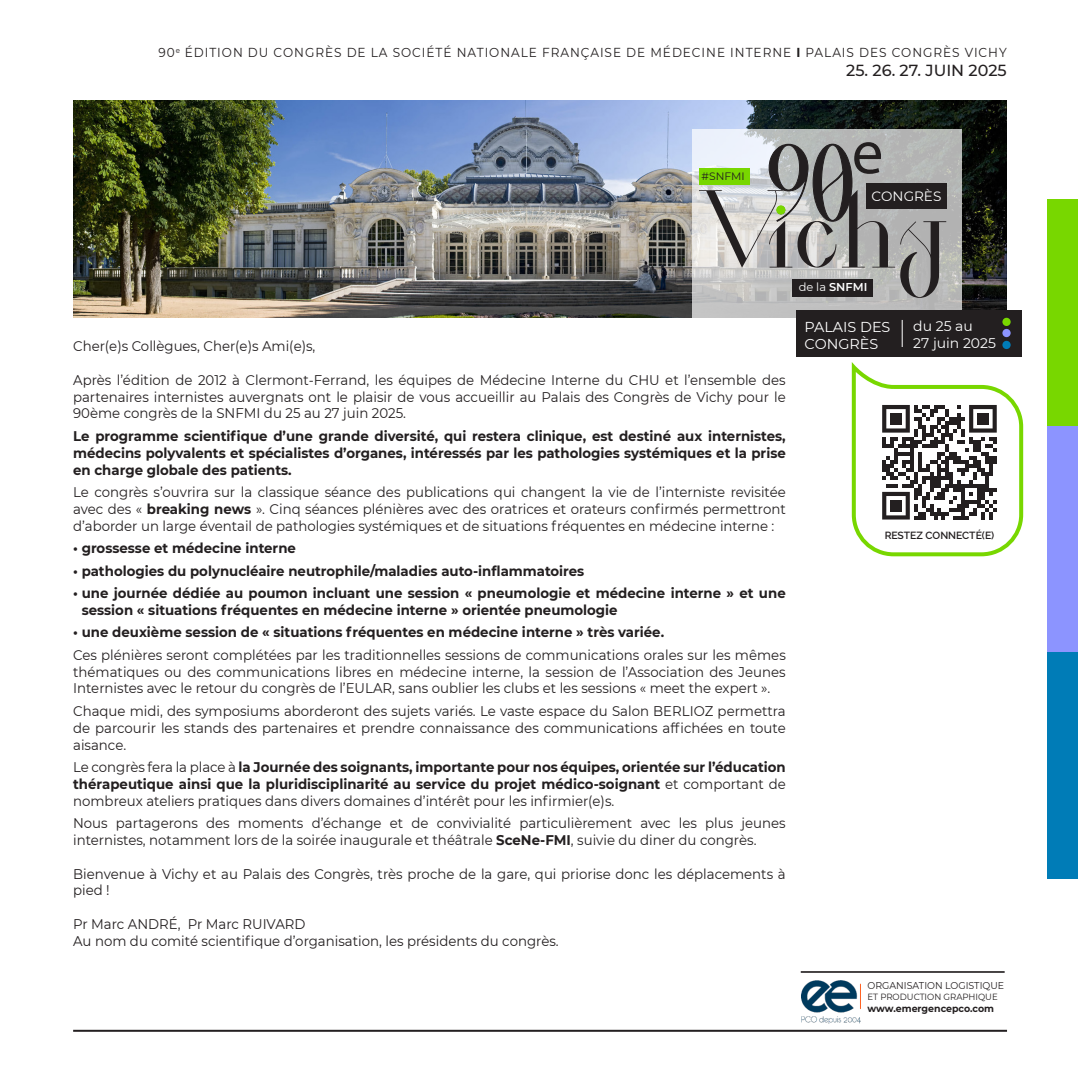
<style>
.page{position:relative;width:1078px;height:1078px;background:#fff}
.page>*{position:absolute;margin:0;border:0;box-sizing:border-box;transform-origin:0 0}
.t1{font:62.8px "Myriad Pro";color:#231f20}
.t2{font:500 16px "Montserrat";color:#231f20}
.t3{font:14.4px/17.2px "Montserrat";color:#fff}
.t4{font:14px/16.8px "Montserrat";color:#231f20;text-align:justify;scale:.95 1}
.t5{font:700 14px/16.8px "Montserrat";color:#231f20;text-align:justify;scale:.95 1}
.t6{font:14px/16.8px "Montserrat";color:#fff}
.t7{font:13.6px "Montserrat";color:#fff}
.t8{font:13px "Montserrat";letter-spacing:.08em;color:#231f20;scale:.93 1}
.t9{font:600 11.4px "Montserrat";color:#fff}
.t10{font:10.8px "Montserrat";color:#231f20}
.t11{font:600 10.4px "Raleway";color:#231f20}
.t12{font:9.8px "Montserrat";color:#231f20;scale:.95 1}
.t13{font:700 9.8px "Montserrat";color:#231f20;scale:.95 1}
.t14{font:9px "Montserrat";color:#231f20;scale:.95 1}
.s1{font-weight:700}
.s2{font-weight:400}
</style>
<div class="page">
<hr style="left:73px;top:1029px;width:933px;height:2px;background:#231f20">
<div style="left:1046px;top:198px;width:31px;height:227px;background:#78d700"></div>
<div style="left:1046px;top:425px;width:31px;height:227px;background:#8c94ff"></div>
<div style="left:1046px;top:652px;width:31px;height:227px;background:#007cb7"></div>
<img style="left:801px;top:980px;width:59px;height:43px">
<hr style="left:800px;top:970px;width:204px;height:2px;background:#231f20">
<img style="left:73px;top:101px;width:933px;height:216px">
<svg style="left:692px;top:130px;width:269px;height:188px;background:#c0c2c2"></svg>
<svg style="left:698px;top:144px;width:248px;height:154px;background:#9d9d9c"></svg>
<div style="left:795px;top:310px;width:226px;height:46px;background:#231f20"></div>
<svg style="left:901px;top:320px;width:1px;height:27px"></svg>
<div style="left:1002px;top:318px;width:8px;height:8px;background:#78d700;border-radius:50%"></div>
<div style="left:1002px;top:329px;width:8px;height:8px;background:#8c94ff;border-radius:50%"></div>
<div style="left:1002px;top:341px;width:8px;height:8px;background:#007cb7;border-radius:50%"></div>
<div style="left:698px;top:169px;width:51px;height:16px;background:#78d700"></div>
<svg style="left:851px;top:367px;width:173px;height:190px"></svg>
<p class="t8" style="left:158px;top:44px;width:913px">90<sup>e</sup> ÉDITION DU CONGRÈS DE LA SOCIÉTÉ NATIONALE FRANÇAISE DE MÉDECINE INTERNE <span class="s1">I</span> PALAIS DES CONGRÈS VICHY</p>
<p class="t2" style="left:846px;top:59px;width:162px">25. 26. 27. JUIN 2025</p>
<p class="t10" style="left:701px;top:169px;width:45px">#SNFMI</p>
<p class="t1" style="left:851px;top:113px;width:33px">e</p>
<p class="t7" style="left:871px;top:186px;width:71px">CONGRÈS</p>
<p class="t4" style="left:73px;top:337px;width:256px">Cher(e)s Collègues, Cher(e)s Ami(e)s,</p>
<p class="t4" style="left:73px;top:371px;width:751px">Après l’édition de 2012 à Clermont-Ferrand, les équipes de Médecine Interne du CHU et l’ensemble des partenaires internistes auvergnats ont le plaisir de vous accueillir au Palais des Congrès de Vichy pour le 90ème congrès de la SNFMI du 25 au 27 juin 2025.</p>
<p class="t5" style="left:73px;top:426px;width:751px">Le programme scientifique d’une grande diversité, qui restera clinique, est destiné aux internistes, médecins polyvalents et spécialistes d’organes, intéressés par les pathologies systémiques et la prise en charge globale des patients.</p>
<p class="t4" style="left:73px;top:483px;width:751px">Le congrès s’ouvrira sur la classique séance des publications qui changent la vie de l’interniste revisitée avec des « <span class="s1">breaking news</span> ». Cinq séances plénières avec des oratrices et orateurs confirmés permettront d’aborder un large éventail de pathologies systémiques et de situations fréquentes en médecine interne :</p>
<p class="t5" style="left:73px;top:539px;width:236px">• grossesse et médecine interne</p>
<p class="t5" style="left:73px;top:561px;width:539px">• pathologies du polynucléaire neutrophile/maladies auto-inflammatoires</p>
<p class="t5" style="left:82px;top:584px;width:742px;text-indent:-9px">• une journée dédiée au poumon incluant une session « pneumologie et médecine interne » et une session « situations fréquentes en médecine interne » orientée pneumologie</p>
<p class="t5" style="left:73px;top:623px;width:623px">• une deuxième session de « situations fréquentes en médecine interne » très variée.</p>
<p class="t4" style="left:73px;top:645px;width:751px">Ces plénières seront complétées par les traditionnelles sessions de communications orales sur les mêmes thématiques ou des communications libres en médecine interne, la session de l’Association des Jeunes Internistes avec le retour du congrès de l’EULAR, sans oublier les clubs et les sessions « meet the expert ».</p>
<p class="t4" style="left:73px;top:702px;width:751px">Chaque midi, des symposiums aborderont des sujets variés. Le vaste espace du Salon BERLIOZ permettra de parcourir les stands des partenaires et prendre connaissance des communications affichées en toute aisance.</p>
<p class="t5" style="left:73px;top:757px;width:751px"><span class="s2">Le congrès fera la place à</span> la Journée des soignants, importante pour nos équipes, orientée sur l’éducation thérapeutique ainsi que la pluridisciplinarité au service du projet médico-soignant <span class="s2">et comportant de nombreux ateliers pratiques dans divers domaines d’intérêt pour les infirmier(e)s.</span></p>
<p class="t4" style="left:73px;top:814px;width:751px">Nous partagerons des moments d’échange et de convivialité particulièrement avec les plus jeunes internistes, notamment lors de la soirée inaugurale et théâtrale <span class="s1">SceNe-FMI</span>, suivie du diner du congrès.</p>
<p class="t4" style="left:73px;top:864px;width:751px">Bienvenue à Vichy et au Palais des Congrès, très proche de la gare, qui priorise donc les déplacements à pied !</p>
<p class="t4" style="left:73px;top:915px;width:246px">Pr Marc ANDRÉ, Pr Marc RUIVARD</p>
<p class="t4" style="left:73px;top:931px;width:512px">Au nom du comité scientifique d’organisation, les présidents du congrès.</p>
<p class="t9" style="left:798px;top:279px;width:70px"><span class="s2">de la</span> SNFMI</p>
<p class="t3" style="left:804px;top:317px;width:87px">PALAIS DES<br>CONGRÈS</p>
<p class="t6" style="left:913px;top:317px;width:84px">du 25 au<br>27 juin 2025</p>
<p class="t11" style="left:884px;top:529px;width:111px">RESTEZ CONNECTÉ(E)</p>
<p class="t12" style="left:867px;top:978px;width:145px">ORGANISATION LOGISTIQUE</p>
<p class="t14" style="left:867px;top:990px;width:139px">ET PRODUCTION GRAPHIQUE</p>
<p class="t13" style="left:867px;top:1001px;width:135px">www.emergencepco.com</p>
</div>
